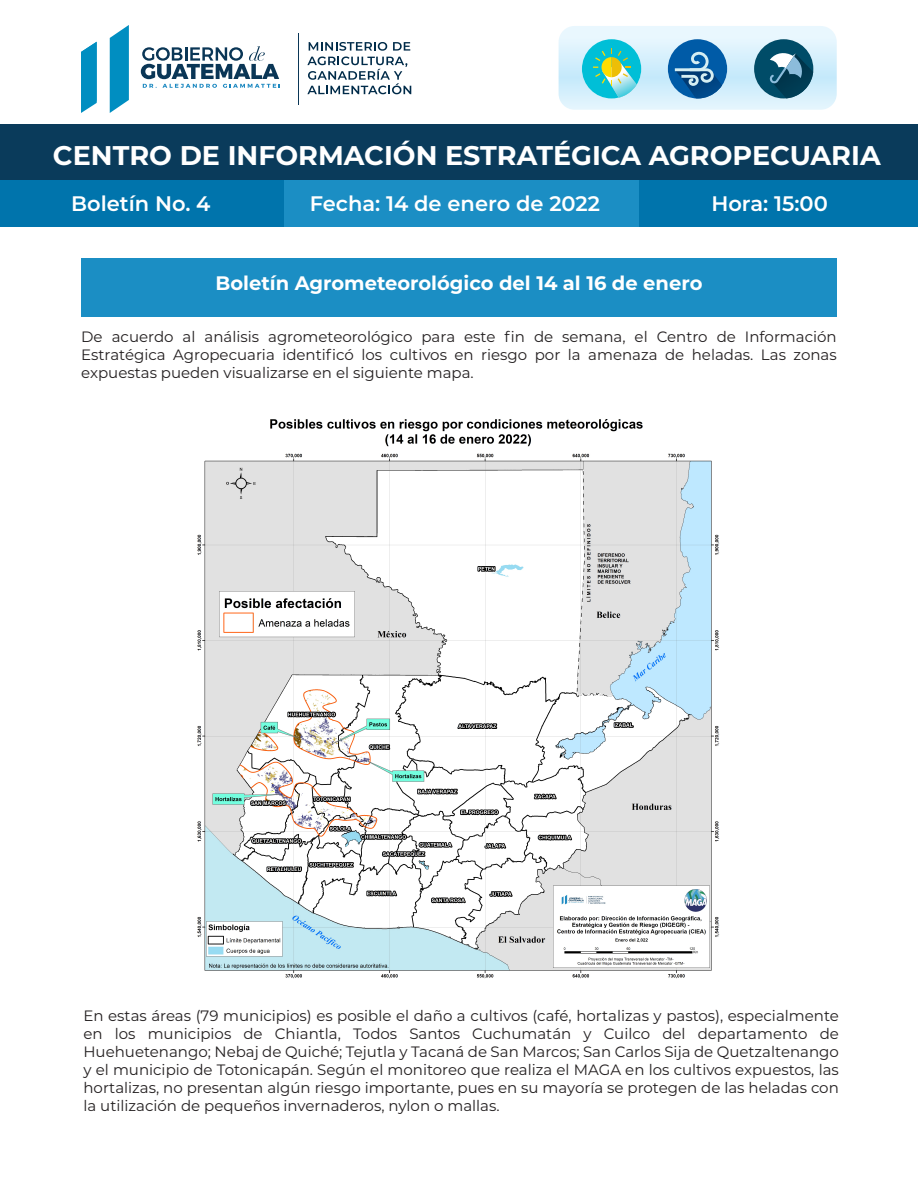
<style>
.page{position:relative;width:918px;height:1188px;background:#fff}
.page>*{position:absolute;margin:0;border:0;box-sizing:border-box;transform-origin:0 0}
.t1{font:700 27px "Montserrat";color:#fff}
.t2{font:600 21px "Montserrat";color:#fff}
.t3{font:700 19.5px "Montserrat";color:#fff}
.t4{font:15px/18px "Montserrat";color:#231f20;text-align:justify}
</style>
<div class="page">
<div style="left:0;top:181px;width:284px;height:46px;background:#0074ac"></div>
<div style="left:634px;top:181px;width:284px;height:46px;background:#0074ac"></div>
<div style="left:284px;top:181px;width:355px;height:46px;background:#1b8ec4"></div>
<div style="left:0;top:125px;width:918px;height:55px;background:#0a3b5b"></div>
<svg style="left:81px;top:42px;width:16px;height:71px"></svg>
<svg style="left:110px;top:25px;width:19px;height:88px;background:#269fca"></svg>
<svg style="left:141px;top:46px;width:139px;height:42px"></svg>
<hr style="left:298px;top:33px;width:1px;height:72px;background:#0a3656">
<svg style="left:309px;top:42px;width:78px;height:9px"></svg>
<svg style="left:393px;top:42px;width:17px;height:9px"></svg>
<svg style="left:307px;top:57px;width:104px;height:37px"></svg>
<svg style="left:559px;top:26px;width:278px;height:84px;background:#9dcbdb"></svg>
<div style="left:81px;top:258px;width:756px;height:59px;background:#1b8ec4"></div>
<img style="left:197px;top:419px;width:523px;height:560px">
<h1 class="t1" style="left:53px;top:135px;width:829px">CENTRO DE INFORMACIÓN ESTRATÉGICA AGROPECUARIA</h1>
<h2 class="t2" style="left:71px;top:188px;width:141px">Boletín No. 4</h2>
<h2 class="t2" style="left:310px;top:188px;width:292px">Fecha: 14 de enero de 2022</h2>
<h2 class="t2" style="left:711px;top:189px;width:118px">Hora: 15:00</h2>
<h3 class="t3" style="left:216px;top:269px;width:488px">Boletín Agrometeorológico del 14 al 16 de enero</h3>
<p class="t4" style="left:81px;top:327px;width:757px">De acuerdo al análisis agrometeorológico para este fin de semana, el Centro de Información Estratégica Agropecuaria identificó los cultivos en riesgo por la amenaza de heladas. Las zonas expuestas pueden visualizarse en el siguiente mapa.</p>
<p class="t4" style="left:83px;top:1006px;width:757px">En estas áreas (79 municipios) es posible el daño a cultivos (café, hortalizas y pastos), especialmente en los municipios de Chiantla, Todos Santos Cuchumatán y Cuilco del departamento de Huehuetenango; Nebaj de Quiché; Tejutla y Tacaná de San Marcos; San Carlos Sija de Quetzaltenango y el municipio de Totonicapán. Según el monitoreo que realiza el MAGA en los cultivos expuestos, las hortalizas, no presentan algún riesgo importante, pues en su mayoría se protegen de las heladas con la utilización de pequeños invernaderos, nylon o mallas.</p>
</div>
